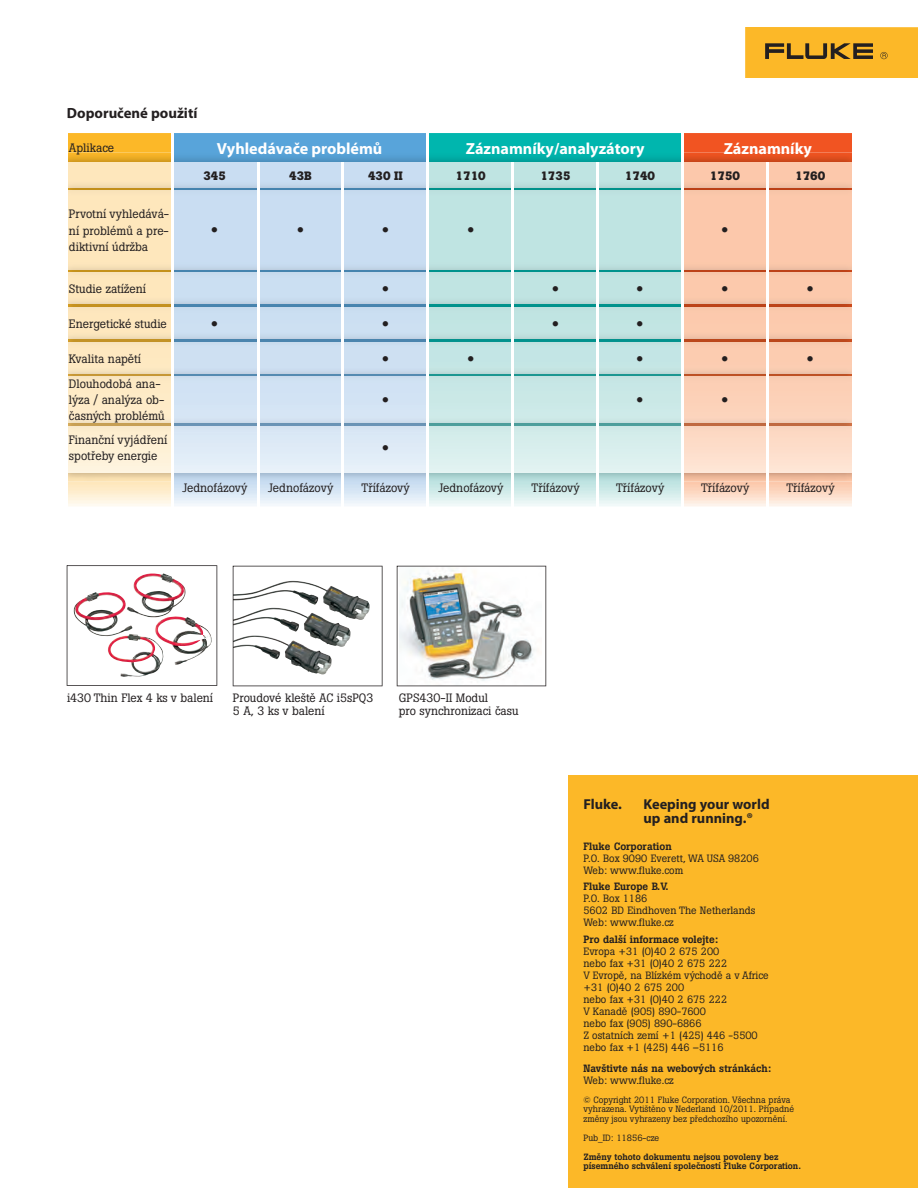
<style>
.page{position:relative;width:918px;height:1188px;background:#fff}
.page>*{position:absolute;margin:0;border:0;box-sizing:border-box;transform-origin:0 0}
.t1{font:700 16.05px "Myriad Pro";color:#fff}
.t2{font:700 expanded 14.7px "Helvetica Neue LT Std";color:#231f20}
.t3{font:700 14.7px "Myriad Pro";color:#231f20}
.t4{font:700 14.4px/14.4px "Myriad Pro";color:#231f20}
.t5{font:12.15px/16px "Boton Pro";color:#231f20}
.t6{font:700 12.15px "Boton Pro";color:#231f20}
.t7{font:12px/13.5px "Boton Pro";color:#231f20}
.t8{font:10.5px/12px "Boton Pro";color:#231f20}
.t9{font:500 10.5px "Boton Pro";color:#231f20}
.t10{font:9px/9.8px "Boton Pro";color:#231f20}
.t11{font:500 9px/9.8px "Boton Pro";letter-spacing:-.005em;color:#231f20}
</style>
<div class="page">
<svg style="left:174px;top:133px;width:252px;height:373px;background:#a2cae9"></svg>
<svg style="left:429px;top:133px;width:252px;height:373px;background:#77d5d0"></svg>
<svg style="left:684px;top:133px;width:168px;height:373px;background:#f79f7e"></svg>
<img style="left:174px;top:152px;width:507px;height:10px">
<img style="left:684px;top:152px;width:168px;height:10px">
<div style="left:173px;top:162px;width:255px;height:19px;background:#c9ddf2"></div>
<div style="left:428px;top:162px;width:254px;height:19px;background:#bfe4e2"></div>
<div style="left:682px;top:162px;width:170px;height:19px;background:#fcc8ab"></div>
<img style="left:684px;top:188px;width:168px;height:3px">
<img style="left:174px;top:188px;width:507px;height:3px">
<img style="left:174px;top:181px;width:678px;height:7px">
<div style="left:173px;top:197px;width:255px;height:66px;background:#c9ddf2"></div>
<div style="left:428px;top:197px;width:254px;height:66px;background:#bfe4e2"></div>
<div style="left:682px;top:197px;width:170px;height:66px;background:#fcc8ab"></div>
<img style="left:174px;top:191px;width:678px;height:6px">
<img style="left:174px;top:269px;width:507px;height:4px">
<img style="left:684px;top:269px;width:168px;height:4px">
<img style="left:174px;top:263px;width:678px;height:6px">
<div style="left:173px;top:279px;width:255px;height:18px;background:#cbdff2"></div>
<div style="left:428px;top:279px;width:254px;height:18px;background:#c0e4e2"></div>
<div style="left:682px;top:279px;width:170px;height:18px;background:#fcc9ac"></div>
<img style="left:174px;top:273px;width:678px;height:6px">
<img style="left:174px;top:304px;width:507px;height:3px">
<img style="left:684px;top:304px;width:168px;height:3px">
<img style="left:174px;top:297px;width:678px;height:7px">
<div style="left:173px;top:313px;width:255px;height:19px;background:#ccdff2"></div>
<div style="left:428px;top:313px;width:254px;height:19px;background:#c1e5e2"></div>
<div style="left:682px;top:313px;width:170px;height:19px;background:#fccaad"></div>
<img style="left:174px;top:307px;width:678px;height:6px">
<svg style="left:68px;top:133px;width:103px;height:373px;background:#fadda5"></svg>
<img style="left:68px;top:339px;width:103px;height:3px">
<img style="left:174px;top:339px;width:507px;height:3px">
<img style="left:684px;top:339px;width:168px;height:3px">
<img style="left:68px;top:332px;width:784px;height:7px">
<div style="left:67px;top:349px;width:106px;height:18px;background:#fee9c1"></div>
<div style="left:173px;top:349px;width:255px;height:18px;background:#cee0f2"></div>
<div style="left:428px;top:349px;width:254px;height:18px;background:#c3e5e5"></div>
<div style="left:682px;top:349px;width:170px;height:18px;background:#fcccb0"></div>
<img style="left:68px;top:342px;width:784px;height:7px">
<img style="left:68px;top:374px;width:103px;height:3px">
<img style="left:174px;top:374px;width:507px;height:3px">
<img style="left:684px;top:374px;width:168px;height:3px">
<img style="left:68px;top:367px;width:784px;height:7px">
<div style="left:67px;top:383px;width:106px;height:34px;background:#feebc7"></div>
<div style="left:173px;top:383px;width:255px;height:34px;background:#d2e3f4"></div>
<div style="left:428px;top:383px;width:254px;height:34px;background:#cae8e6"></div>
<div style="left:682px;top:383px;width:170px;height:34px;background:#fcd1b8"></div>
<img style="left:68px;top:377px;width:784px;height:6px">
<img style="left:68px;top:472px;width:103px;height:10px">
<img style="left:174px;top:472px;width:507px;height:10px">
<img style="left:684px;top:472px;width:168px;height:10px">
<img style="left:68px;top:423px;width:784px;height:3px">
<img style="left:174px;top:423px;width:508px;height:3px">
<img style="left:68px;top:417px;width:784px;height:6px">
<div style="left:67px;top:433px;width:106px;height:39px;background:#fef1d7"></div>
<div style="left:173px;top:433px;width:255px;height:39px;background:#e0ebf7"></div>
<div style="left:428px;top:433px;width:254px;height:39px;background:#daefee"></div>
<div style="left:682px;top:433px;width:170px;height:39px;background:#fddecc"></div>
<img style="left:68px;top:426px;width:784px;height:7px">
<div style="left:568px;top:775px;width:350px;height:413px;background:#fcb828"></div>
<div style="left:745px;top:27px;width:173px;height:51px;background:#fcb828"></div>
<svg style="left:765px;top:43px;width:108px;height:16px"></svg>
<svg style="left:880px;top:52px;width:8px;height:7px"></svg>
<svg style="left:67px;top:565px;width:150px;height:121px"></svg>
<img style="left:397px;top:566px;width:149px;height:120px">
<svg style="left:233px;top:566px;width:150px;height:120px"></svg>
<hr style="left:172px;top:130px;width:2px;height:377px;background:#fff">
<hr style="left:427px;top:130px;width:2px;height:377px;background:#fff">
<hr style="left:682px;top:130px;width:2px;height:377px;background:#fff">
<hr style="left:257px;top:162px;width:2px;height:345px;background:#fff">
<hr style="left:512px;top:162px;width:2px;height:345px;background:#fff">
<hr style="left:342px;top:162px;width:2px;height:345px;background:#fff">
<hr style="left:597px;top:162px;width:2px;height:345px;background:#fff">
<hr style="left:766px;top:162px;width:3px;height:345px;background:#fff">
<h2 class="t3" style="left:67px;top:108px;width:132px">Doporučené použití</h2>
<p class="t5" style="left:69px;top:141px;width:47px">Aplikace</p>
<h1 class="t1" style="left:217px;top:142px;width:167px">Vyhledávače problémů</h1>
<h1 class="t1" style="left:466px;top:142px;width:180px">Záznamníky/analyzátory</h1>
<h1 class="t1" style="left:724px;top:142px;width:90px">Záznamníky</h1>
<p class="t6" style="left:203px;top:172px;width:24px">345</p>
<p class="t6" style="left:289px;top:172px;width:24px">43B</p>
<p class="t6" style="left:368px;top:172px;width:36px">430 II</p>
<p class="t6" style="left:456px;top:172px;width:32px">1710</p>
<p class="t6" style="left:540px;top:172px;width:32px">1735</p>
<p class="t6" style="left:625px;top:172px;width:32px">1740</p>
<p class="t6" style="left:710px;top:172px;width:32px">1750</p>
<p class="t6" style="left:795px;top:172px;width:32px">1760</p>
<p class="t5" style="left:69px;top:207px;width:102px;text-align:justify">Prvotní vyhledává&shy;ní problémů a pre&shy;diktivní údržba</p>
<h2 class="t2" style="left:211px;top:225px;width:9px">•</h2>
<h2 class="t2" style="left:297px;top:225px;width:9px">•</h2>
<h2 class="t2" style="left:382px;top:225px;width:9px">•</h2>
<h2 class="t2" style="left:467px;top:225px;width:9px">•</h2>
<h2 class="t2" style="left:721px;top:225px;width:9px">•</h2>
<p class="t5" style="left:69px;top:282px;width:79px">Studie zatížení</p>
<h2 class="t2" style="left:382px;top:283px;width:9px">•</h2>
<h2 class="t2" style="left:552px;top:283px;width:9px">•</h2>
<h2 class="t2" style="left:636px;top:283px;width:9px">•</h2>
<h2 class="t2" style="left:721px;top:283px;width:9px">•</h2>
<h2 class="t2" style="left:807px;top:283px;width:9px">•</h2>
<p class="t5" style="left:69px;top:317px;width:99px">Energetické studie</p>
<h2 class="t2" style="left:211px;top:318px;width:9px">•</h2>
<h2 class="t2" style="left:382px;top:318px;width:9px">•</h2>
<h2 class="t2" style="left:552px;top:318px;width:9px">•</h2>
<h2 class="t2" style="left:636px;top:318px;width:9px">•</h2>
<p class="t5" style="left:69px;top:352px;width:74px">Kvalita napětí</p>
<h2 class="t2" style="left:382px;top:353px;width:9px">•</h2>
<h2 class="t2" style="left:467px;top:353px;width:9px">•</h2>
<h2 class="t2" style="left:636px;top:353px;width:9px">•</h2>
<h2 class="t2" style="left:721px;top:353px;width:9px">•</h2>
<h2 class="t2" style="left:807px;top:353px;width:9px">•</h2>
<p class="t5" style="left:69px;top:377px;width:97px">Dlouhodobá ana&shy;lýza / analýza ob&shy;časných problémů</p>
<h2 class="t2" style="left:382px;top:394px;width:9px">•</h2>
<h2 class="t2" style="left:636px;top:394px;width:9px">•</h2>
<h2 class="t2" style="left:721px;top:394px;width:9px">•</h2>
<p class="t5" style="left:69px;top:433px;width:100px">Finanční vyjádření spotřeby energie</p>
<h2 class="t2" style="left:382px;top:442px;width:9px">•</h2>
<p class="t5" style="left:182px;top:481px;width:67px">Jednofázový</p>
<p class="t5" style="left:268px;top:481px;width:67px">Jednofázový</p>
<p class="t5" style="left:362px;top:481px;width:50px">Třífázový</p>
<p class="t5" style="left:438px;top:481px;width:67px">Jednofázový</p>
<p class="t5" style="left:532px;top:481px;width:50px">Třífázový</p>
<p class="t5" style="left:616px;top:481px;width:50px">Třífázový</p>
<p class="t5" style="left:701px;top:481px;width:50px">Třífázový</p>
<p class="t5" style="left:786px;top:481px;width:50px">Třífázový</p>
<p class="t7" style="left:67px;top:692px;width:148px">i430 Thin Flex 4 ks v balení</p>
<p class="t7" style="left:233px;top:692px;width:142px">Proudové kleště AC i5sPQ3<br>5 A, 3 ks v balení</p>
<p class="t7" style="left:399px;top:692px;width:121px">GPS430-II Modul<br>pro synchronizaci času</p>
<h3 class="t4" style="left:584px;top:798px;width:40px">Fluke.</h3>
<h3 class="t4" style="left:643px;top:798px;width:128px">Keeping your world up and running.®</h3>
<p class="t9" style="left:584px;top:842px;width:90px">Fluke Corporation</p>
<p class="t8" style="left:584px;top:853px;width:177px">P.O. Box 9090 Everett, WA USA 98206<br>Web: www.fluke.com</p>
<p class="t9" style="left:584px;top:883px;width:86px">Fluke Europe B.V.</p>
<p class="t8" style="left:584px;top:894px;width:173px">P.O. Box 1186<br>5602 BD Eindhoven The Netherlands<br>Web: www.fluke.cz</p>
<p class="t9" style="left:584px;top:935px;width:136px">Pro další informace volejte:</p>
<p class="t8" style="left:584px;top:946px;width:187px">Evropa +31 (0)40 2 675 200<br>nebo fax +31 (0)40 2 675 222<br>V Evropě, na Blízkém východě a v Africe +31 (0)40 2 675 200<br>nebo fax +31 (0)40 2 675 222<br>V Kanadě (905) 890-7600<br>nebo fax (905) 890-6866<br>Z ostatních zemí +1 (425) 446 -5500 nebo fax +1 (425) 446 –5116</p>
<p class="t9" style="left:584px;top:1064px;width:189px">Navštivte nás na webových stránkách:</p>
<p class="t8" style="left:584px;top:1075px;width:92px">Web: www.fluke.cz</p>
<p class="t10" style="left:584px;top:1095px;width:212px">© Copyright 2011 Fluke Corporation. Všechna práva vyhrazena. Vytištěno v Nederland 10/2011. Případné změny jsou vyhrazeny bez předchozího upozornění.</p>
<p class="t10" style="left:584px;top:1134px;width:77px">Pub_ID: 11856-cze</p>
<p class="t11" style="left:584px;top:1152px;width:219px">Změny tohoto dokumentu nejsou povoleny bez písemného schválení společností Fluke Corporation.</p>
</div>
